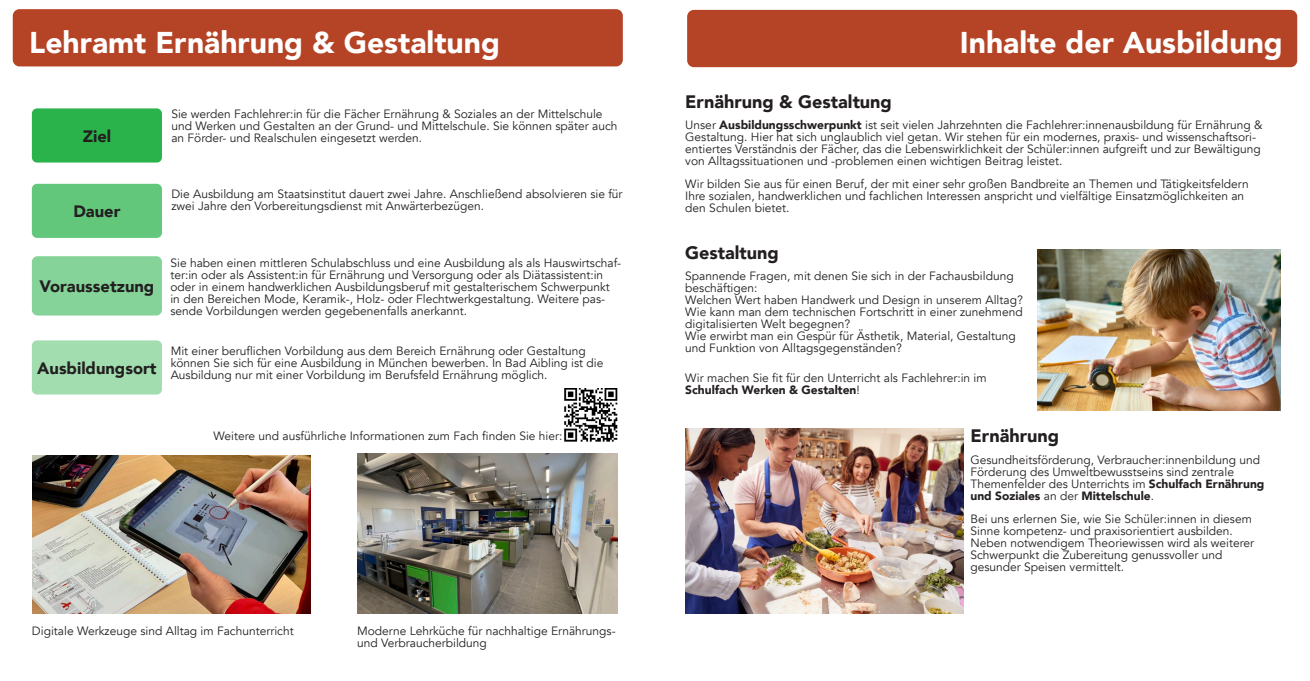
<style>
.page{position:relative;width:1310px;height:681px;background:#fff}
.page>*{position:absolute;margin:0;border:0;box-sizing:border-box;transform-origin:0 0}
.t1{font:900 30px "Avenir";color:#fff}
.t2{font:900 30px "Avenir";color:#fefefd}
.t3{font:900 18px "Avenir";color:#231f20}
.t4{font:900 16.5px "Avenir";color:#231f20}
.t5{font:12px/12px "Avenir";color:#231f20}
.s1{font-weight:900}
</style>
<div class="page">
<div style="left:13px;top:9px;width:610px;height:57px;background:#b54325;border-radius:7px"></div>
<div style="left:687px;top:10px;width:610px;height:57px;background:#b54325;border-radius:7px"></div>
<div style="left:32px;top:108px;width:130px;height:54px;background:#2ab34b;border-radius:5px"></div>
<div style="left:32px;top:184px;width:130px;height:54px;background:#63c77b;border-radius:5px"></div>
<div style="left:32px;top:256px;width:130px;height:59px;background:#85d398;border-radius:6px"></div>
<div style="left:32px;top:340px;width:130px;height:54px;background:#a1ddaf;border-radius:5px"></div>
<img style="left:33px;top:455px;width:277px;height:158px">
<img style="left:357px;top:453px;width:260px;height:160px">
<img style="left:685px;top:428px;width:278px;height:185px">
<img style="left:1037px;top:249px;width:243px;height:161px">
<img style="left:564px;top:388px;width:53px;height:53px">
<h1 class="t1" style="left:29px;top:23px;width:472px">Lehramt Ernährung &amp; Gestaltung</h1>
<h3 class="t4" style="left:83px;top:125px;width:30px">Ziel</h3>
<p class="t5" style="left:171px;top:107px;width:448px">Sie werden Fachlehrer:in für die Fächer Ernährung &amp; Soziales an der Mittelschule und Werken und Gestalten an der Grund- und Mittelschule. Sie können später auch an Förder- und Realschulen eingesetzt werden.</p>
<h3 class="t4" style="left:73px;top:200px;width:49px">Dauer</h3>
<p class="t5" style="left:171px;top:188px;width:453px">Die Ausbildung am Staatsinstitut dauert zwei Jahre. Anschließend absolvieren sie für zwei Jahre den Vorbereitungsdienst mit Anwärterbezügen.</p>
<h3 class="t4" style="left:39px;top:275px;width:116px">Voraussetzung</h3>
<h3 class="t4" style="left:37px;top:357px;width:121px">Ausbildungsort</h3>
<p class="t5" style="left:170px;top:257px;width:452px">Sie haben einen mittleren Schulabschluss und eine Ausbildung als als Hauswirtschaf&shy;ter:in oder als Assistent:in für Ernährung und Versorgung oder als Diätassistent:in oder in einem handwerklichen Ausbildungsberuf mit gestalterischem Schwerpunkt in den Bereichen Mode, Keramik-, Holz- oder Flechtwerkgestaltung. Weitere pas&shy;sende Vorbildungen werden gegebenenfalls anerkannt.</p>
<p class="t5" style="left:171px;top:345px;width:434px">Mit einer beruflichen Vorbildung aus dem Bereich Ernährung oder Gestaltung können Sie sich für eine Ausbildung in München bewerben. In Bad Aibling ist die<br>Ausbildung nur mit einer Vorbildung im Berufsfeld Ernährung möglich.</p>
<p class="t5" style="left:213px;top:430px;width:350px">Weitere und ausführliche Informationen zum Fach finden Sie hier:</p>
<p class="t5" style="left:32px;top:624px;width:263px">Digitale Werkzeuge sind Alltag im Fachunterricht</p>
<p class="t5" style="left:357px;top:624px;width:260px">Moderne Lehrküche für nachhaltige Ernährungs&shy;und Verbraucherbildung</p>
<h1 class="t2" style="left:960px;top:23px;width:324px">Inhalte der Ausbildung</h1>
<h2 class="t3" style="left:685px;top:90px;width:208px">Ernährung &amp; Gestaltung</h2>
<p class="t5" style="left:685px;top:119px;width:579px">Unser <span class="s1">Ausbildungsschwerpunkt</span> ist seit vielen Jahrzehnten die Fachlehrer:innenausbildung für Ernährung &amp; Gestaltung. Hier hat sich unglaublich viel getan. Wir stehen für ein modernes, praxis- und wissenschaftsori&shy;entiertes Verständnis der Fächer, das die Lebenswirklichkeit der Schüler:innen aufgreift und zur Bewältigung von Alltagssituationen und -problemen einen wichtigen Beitrag leistet.</p>
<p class="t5" style="left:685px;top:177px;width:565px">Wir bilden Sie aus für einen Beruf, der mit einer sehr großen Bandbreite an Themen und Tätigkeitsfeldern<br>Ihre sozialen, handwerklichen und fachlichen Interessen anspricht und vielfältige Einsatzmöglichkeiten an den Schulen bietet.</p>
<h2 class="t3" style="left:685px;top:240px;width:95px">Gestaltung</h2>
<p class="t5" style="left:685px;top:269px;width:339px">Spannende Fragen, mit denen Sie sich in der Fachausbildung beschäftigen:<br>Welchen Wert haben Handwerk und Design in unserem Alltag?<br>Wie kann man dem technischen Fortschritt in einer zunehmend digitalisierten Welt begegnen?<br>Wie erwirbt man ein Gespür für Ästhetik, Material, Gestaltung und Funktion von Alltagsgegenständen?</p>
<p class="t5" style="left:685px;top:371px;width:303px">Wir machen Sie fit für den Unterricht als Fachlehrer:in im<br><span class="s1">Schulfach Werken &amp; Gestalten</span>!</p>
<h2 class="t3" style="left:970px;top:423px;width:90px">Ernährung</h2>
<p class="t5" style="left:970px;top:454px;width:295px">Gesundheitsförderung, Verbraucher:innenbildung und Förderung des Umweltbewusstseins sind zentrale Themenfelder des Unterrichts im <span class="s1">Schulfach Ernährung und Soziales</span> an der <span class="s1">Mittelschule</span>.</p>
<p class="t5" style="left:970px;top:512px;width:285px">Bei uns erlernen Sie, wie Sie Schüler:innen in diesem Sinne kompetenz- und praxisorientiert ausbilden.<br>Neben notwendigem Theoriewissen wird als weiterer Schwerpunkt die Zubereitung genussvoller und gesunder Speisen vermittelt.</p>
</div>
